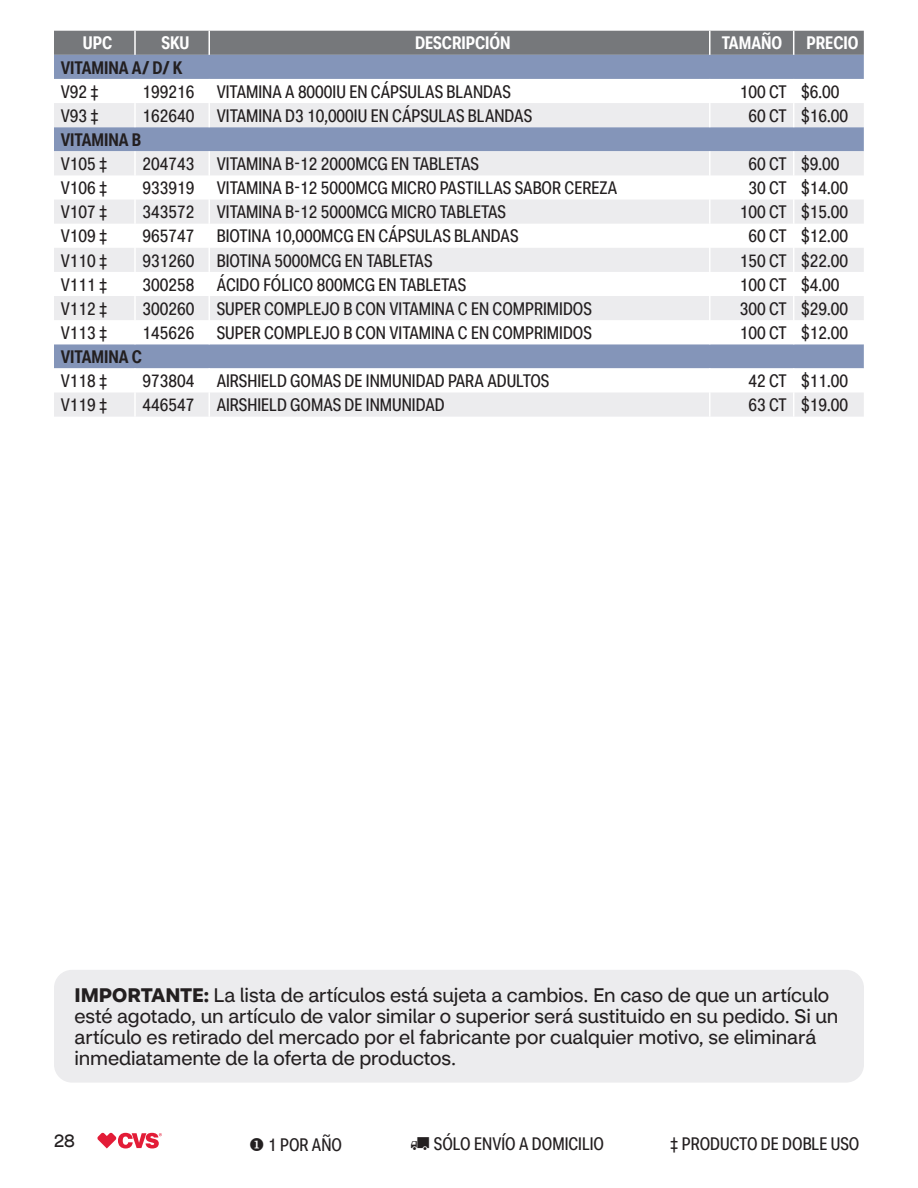
<style>
.page{position:relative;width:918px;height:1188px;background:#fff}
.page>*{position:absolute;margin:0;border:0;box-sizing:border-box;transform-origin:0 0}
.t1{font:19.5px/21px "CVS Health Sans";letter-spacing:-.005em;color:#231f20}
.t2{font:18px "CVS Health Sans Cd";color:#231f20}
.t3{font:700 18px "CVS Health Sans Cd";color:#231f20}
.t4{font:700 18px "CVS Health Sans Cd";color:#fff}
.t5{font:18px "CVS Health Sans";color:#231f20}
.s1{font-weight:700}
</style>
<div class="page">
<svg style="left:97px;top:1133px;width:65px;height:15px"></svg>
<div style="left:54px;top:55px;width:810px;height:24px;background:#8495b9"></div>
<svg style="left:54px;top:103px;width:810px;height:314px;fill:#ececee"></svg>
<div style="left:54px;top:31px;width:810px;height:24px;background:#76787b"></div>
<hr style="left:134px;top:103px;width:2px;height:24px;background:#fff">
<hr style="left:208px;top:103px;width:2px;height:24px;background:#fff">
<hr style="left:709px;top:103px;width:2px;height:24px;background:#fff">
<svg style="left:793px;top:103px;width:1px;height:24px"></svg>
<hr style="left:134px;top:151px;width:2px;height:24px;background:#fff">
<hr style="left:208px;top:151px;width:2px;height:24px;background:#fff">
<hr style="left:709px;top:151px;width:2px;height:24px;background:#fff">
<hr style="left:134px;top:175px;width:2px;height:25px;background:#fff">
<hr style="left:208px;top:175px;width:2px;height:25px;background:#fff">
<hr style="left:709px;top:175px;width:2px;height:25px;background:#fff">
<hr style="left:134px;top:200px;width:2px;height:24px;background:#fff">
<hr style="left:208px;top:200px;width:2px;height:24px;background:#fff">
<hr style="left:709px;top:200px;width:2px;height:24px;background:#fff">
<hr style="left:134px;top:224px;width:2px;height:24px;background:#fff">
<hr style="left:208px;top:224px;width:2px;height:24px;background:#fff">
<hr style="left:709px;top:224px;width:2px;height:24px;background:#fff">
<hr style="left:134px;top:248px;width:2px;height:24px;background:#fff">
<hr style="left:208px;top:248px;width:2px;height:24px;background:#fff">
<hr style="left:709px;top:248px;width:2px;height:24px;background:#fff">
<hr style="left:134px;top:272px;width:2px;height:24px;background:#fff">
<hr style="left:208px;top:272px;width:2px;height:24px;background:#fff">
<hr style="left:709px;top:272px;width:2px;height:24px;background:#fff">
<hr style="left:134px;top:296px;width:2px;height:24px;background:#fff">
<hr style="left:208px;top:296px;width:2px;height:24px;background:#fff">
<hr style="left:709px;top:296px;width:2px;height:24px;background:#fff">
<hr style="left:134px;top:320px;width:2px;height:24px;background:#fff">
<hr style="left:208px;top:320px;width:2px;height:24px;background:#fff">
<hr style="left:709px;top:320px;width:2px;height:24px;background:#fff">
<svg style="left:793px;top:151px;width:1px;height:193px"></svg>
<hr style="left:134px;top:368px;width:2px;height:25px;background:#fff">
<hr style="left:208px;top:368px;width:2px;height:25px;background:#fff">
<hr style="left:709px;top:368px;width:2px;height:25px;background:#fff">
<hr style="left:134px;top:393px;width:2px;height:24px;background:#fff">
<hr style="left:208px;top:393px;width:2px;height:24px;background:#fff">
<hr style="left:709px;top:393px;width:2px;height:24px;background:#fff">
<svg style="left:793px;top:368px;width:1px;height:49px"></svg>
<div style="left:54px;top:970px;width:810px;height:113px;background:#ececee;border-radius:18px"></div>
<p class="t4" style="left:83px;top:32px;width:31px">UPC</p>
<p class="t4" style="left:161px;top:32px;width:30px">SKU</p>
<p class="t4" style="left:415px;top:32px;width:97px">DESCRIPCIÓN</p>
<p class="t4" style="left:722px;top:32px;width:62px">TAMAÑO</p>
<p class="t4" style="left:806px;top:32px;width:54px">PRECIO</p>
<p class="t3" style="left:61px;top:56px;width:123px">VITAMINA A/ D/ K</p>
<p class="t2" style="left:61px;top:80px;width:40px">V92 ‡</p>
<p class="t2" style="left:142px;top:80px;width:53px">199216</p>
<p class="t2" style="left:217px;top:80px;width:296px">VITAMINA A 8000IU EN CÁPSULAS BLANDAS</p>
<p class="t2" style="left:740px;top:80px;width:49px">100 CT</p>
<p class="t2" style="left:801px;top:80px;width:40px">$6 .00</p>
<p class="t2" style="left:61px;top:105px;width:40px">V93 ‡</p>
<p class="t2" style="left:143px;top:105px;width:53px">162640</p>
<p class="t2" style="left:217px;top:105px;width:317px">VITAMINA D3 10,000IU EN CÁPSULAS BLANDAS</p>
<p class="t2" style="left:748px;top:105px;width:40px">60 CT</p>
<p class="t2" style="left:801px;top:105px;width:48px">$16 .00</p>
<p class="t3" style="left:61px;top:128px;width:82px">VITAMINA B</p>
<p class="t2" style="left:61px;top:153px;width:48px">V105 ‡</p>
<p class="t2" style="left:143px;top:153px;width:53px">204743</p>
<p class="t2" style="left:217px;top:153px;width:264px">VITAMINA B-12 2000MCG EN TABLETAS</p>
<p class="t2" style="left:748px;top:153px;width:40px">60 CT</p>
<p class="t2" style="left:801px;top:153px;width:40px">$9 .00</p>
<p class="t2" style="left:61px;top:177px;width:48px">V106 ‡</p>
<p class="t2" style="left:143px;top:177px;width:53px">933919</p>
<p class="t2" style="left:217px;top:177px;width:402px">VITAMINA B-12 5000MCG MICRO PASTILLAS SABOR CEREZA</p>
<p class="t2" style="left:748px;top:177px;width:40px">30 CT</p>
<p class="t2" style="left:801px;top:177px;width:48px">$14 .00</p>
<p class="t2" style="left:61px;top:201px;width:48px">V107 ‡</p>
<p class="t2" style="left:143px;top:201px;width:53px">343572</p>
<p class="t2" style="left:217px;top:201px;width:291px">VITAMINA B-12 5000MCG MICRO TABLETAS</p>
<p class="t2" style="left:740px;top:201px;width:49px">100 CT</p>
<p class="t2" style="left:801px;top:201px;width:48px">$15 .00</p>
<p class="t2" style="left:61px;top:225px;width:48px">V109 ‡</p>
<p class="t2" style="left:143px;top:225px;width:53px">965747</p>
<p class="t2" style="left:217px;top:225px;width:303px">BIOTINA 10,000MCG EN CÁPSULAS BLANDAS</p>
<p class="t2" style="left:748px;top:225px;width:40px">60 CT</p>
<p class="t2" style="left:801px;top:225px;width:48px">$12 .00</p>
<p class="t2" style="left:61px;top:249px;width:48px">V110 ‡</p>
<p class="t2" style="left:143px;top:249px;width:53px">931260</p>
<p class="t2" style="left:217px;top:249px;width:217px">BIOTINA 5000MCG EN TABLETAS</p>
<p class="t2" style="left:740px;top:249px;width:49px">150 CT</p>
<p class="t2" style="left:801px;top:249px;width:48px">$22 .00</p>
<p class="t2" style="left:61px;top:273px;width:48px">V111 ‡</p>
<p class="t2" style="left:143px;top:273px;width:53px">300258</p>
<p class="t2" style="left:217px;top:273px;width:251px">ÁCIDO FÓLICO 800MCG EN TABLETAS</p>
<p class="t2" style="left:740px;top:273px;width:49px">100 CT</p>
<p class="t2" style="left:801px;top:273px;width:40px">$4 .00</p>
<p class="t2" style="left:61px;top:297px;width:48px">V112 ‡</p>
<p class="t2" style="left:143px;top:297px;width:53px">300260</p>
<p class="t2" style="left:217px;top:297px;width:377px">SUPER COMPLEJO B CON VITAMINA C EN COMPRIMIDOS</p>
<p class="t2" style="left:740px;top:297px;width:49px">300 CT</p>
<p class="t2" style="left:801px;top:297px;width:48px">$29 .00</p>
<p class="t2" style="left:61px;top:322px;width:48px">V113 ‡</p>
<p class="t2" style="left:143px;top:322px;width:53px">145626</p>
<p class="t2" style="left:217px;top:322px;width:377px">SUPER COMPLEJO B CON VITAMINA C EN COMPRIMIDOS</p>
<p class="t2" style="left:740px;top:322px;width:49px">100 CT</p>
<p class="t2" style="left:801px;top:322px;width:48px">$12 .00</p>
<p class="t3" style="left:61px;top:346px;width:83px">VITAMINA C</p>
<p class="t2" style="left:61px;top:370px;width:48px">V118 ‡</p>
<p class="t2" style="left:143px;top:370px;width:53px">973804</p>
<p class="t2" style="left:217px;top:370px;width:334px">AIRSHIELD GOMAS DE INMUNIDAD PARA ADULTOS</p>
<p class="t2" style="left:748px;top:370px;width:40px">42 CT</p>
<p class="t2" style="left:801px;top:370px;width:48px">$11 .00</p>
<p class="t2" style="left:61px;top:394px;width:48px">V119 ‡</p>
<p class="t2" style="left:143px;top:394px;width:53px">446547</p>
<p class="t2" style="left:217px;top:394px;width:229px">AIRSHIELD GOMAS DE INMUNIDAD</p>
<p class="t2" style="left:748px;top:394px;width:40px">63 CT</p>
<p class="t2" style="left:801px;top:394px;width:48px">$19 .00</p>
<p class="t1" style="left:75px;top:985px;width:765px"><span class="s1">IMPORTANTE:</span> La lista de artículos está sujeta a cambios. En caso de que un artículo esté agotado, un artículo de valor similar o superior será sustituido en su pedido. Si un artículo es retirado del mercado por el fabricante por cualquier motivo, se eliminará inmediatamente de la oferta de productos.</p>
<p class="t5" style="left:54px;top:1130px;width:22px">28</p>
<p class="t2" style="left:249px;top:1134px;width:95px">◆ 1 POR AÑO</p>
<p class="t2" style="left:434px;top:1133px;width:172px">SÓLO ENVÍO A DOMICILIO</p>
<p class="t2" style="left:670px;top:1133px;width:191px">‡ PRODUCTO DE DOBLE USO</p>
</div>
